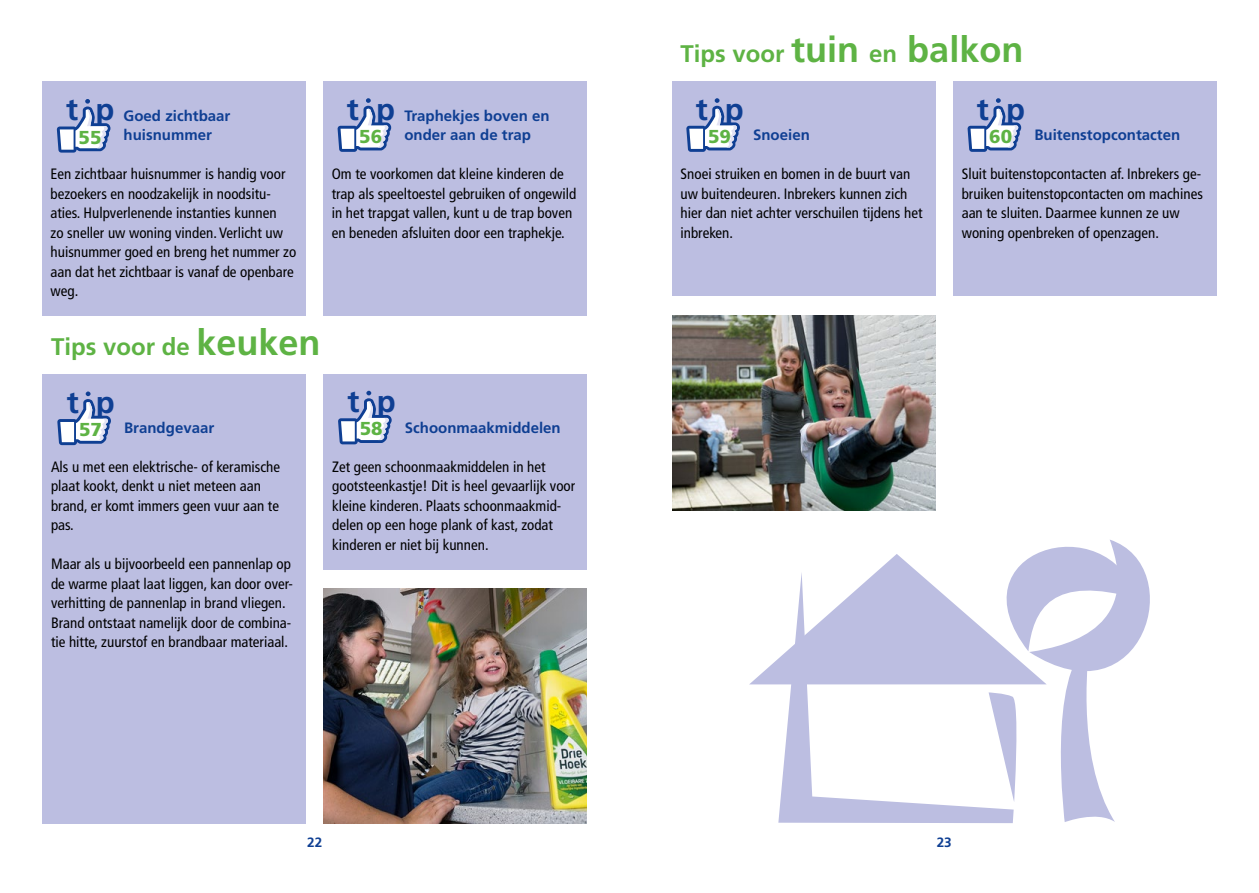
<style>
.page{position:relative;width:1259px;height:893px;background:#fff}
.page>*{position:absolute;margin:0;border:0;box-sizing:border-box;transform-origin:0 0}
.t1{font:700 30.9px "Frutiger LT Std";color:#0f3f93}
.t2{font:700 24px "Frutiger LT Std";color:#5eb344}
.t3{font:900 18.75px "Frutiger LT Std";color:#5eb344}
.t4{font:condensed 15px/19.5px "Frutiger LT Std";color:#000}
.t5{font:700 15px/19.5px "Frutiger LT Std";color:#0f3f93}
.t6{font:700 13.5px "Frutiger LT Std";color:#0f3f93}
.s1{font-size:36px}
</style>
<div class="page">
<div style="left:42px;top:82px;width:263px;height:234px;background:#bcbee1"></div>
<svg style="left:57px;top:99px;width:53px;height:54px"></svg>
<div style="left:323px;top:82px;width:263px;height:234px;background:#bcbee1"></div>
<svg style="left:337px;top:98px;width:54px;height:54px"></svg>
<div style="left:43px;top:374px;width:263px;height:449px;background:#bcbee1"></div>
<svg style="left:57px;top:391px;width:54px;height:54px"></svg>
<div style="left:324px;top:374px;width:263px;height:195px;background:#bcbee1"></div>
<svg style="left:338px;top:391px;width:54px;height:53px"></svg>
<img style="left:324px;top:589px;width:263px;height:234px">
<div style="left:953px;top:82px;width:263px;height:214px;background:#bcbee1"></div>
<div style="left:672px;top:82px;width:263px;height:214px;background:#bcbee1"></div>
<svg style="left:686px;top:98px;width:54px;height:54px"></svg>
<svg style="left:967px;top:98px;width:54px;height:54px"></svg>
<img style="left:672px;top:316px;width:263px;height:195px">
<svg style="left:749px;top:540px;width:401px;height:282px"></svg>
<h1 class="t1" style="left:66px;top:91px;width:50px">t p</h1>
<p class="t3" style="left:79px;top:126px;width:24px">55</p>
<p class="t5" style="left:124px;top:106px;width:108px">Goed zichtbaar huisnummer</p>
<p class="t4" style="left:51px;top:164px;width:247px">Een zichtbaar huisnummer is handig voor bezoekers en noodzakelijk in noodsitu&shy;aties. Hulpverlenende instanties kunnen<br>zo sneller uw woning vinden. Verlicht uw huisnummer goed en breng het nummer zo aan dat het zichtbaar is vanaf de openbare weg.</p>
<h2 class="t2" style="left:51px;top:332px;width:271px">Tips voor de <span class="s1">keuken</span></h2>
<h1 class="t1" style="left:347px;top:91px;width:50px">t p</h1>
<p class="t3" style="left:359px;top:125px;width:24px">56</p>
<p class="t5" style="left:404px;top:106px;width:147px">Traphekjes boven en onder aan de trap</p>
<p class="t4" style="left:332px;top:164px;width:246px">Om te voorkomen dat kleine kinderen de trap als speeltoestel gebruiken of ongewild in het trapgat vallen, kunt u de trap boven en beneden afsluiten door een traphekje.</p>
<h1 class="t1" style="left:347px;top:383px;width:50px">t p</h1>
<p class="t3" style="left:360px;top:417px;width:24px">58</p>
<h1 class="t1" style="left:67px;top:384px;width:50px">t p</h1>
<p class="t3" style="left:79px;top:418px;width:24px">57</p>
<p class="t5" style="left:405px;top:418px;width:157px">Schoonmaakmiddelen</p>
<p class="t4" style="left:332px;top:457px;width:244px">Zet geen schoonmaakmiddelen in het gootsteenkastje! Dit is heel gevaarlijk voor kleine kinderen. Plaats schoonmaakmid&shy;delen op een hoge plank of kast, zodat kinderen er niet bij kunnen.</p>
<p class="t5" style="left:124px;top:418px;width:92px">Brandgevaar</p>
<p class="t4" style="left:51px;top:457px;width:231px">Als u met een elektrische- of keramische plaat kookt, denkt u niet meteen aan brand, er komt immers geen vuur aan te pas.</p>
<p class="t4" style="left:51px;top:554px;width:243px">Maar als u bijvoorbeeld een pannenlap op de warme plaat laat liggen, kan door over&shy;verhitting de pannenlap in brand vliegen.<br>Brand ontstaat namelijk door de combina&shy;tie hitte, zuurstof en brandbaar materiaal.</p>
<h2 class="t2" style="left:680px;top:40px;width:344px">Tips voor <span class="s1">tuin</span> en <span class="s1">balkon</span></h2>
<h1 class="t1" style="left:696px;top:91px;width:50px">t p</h1>
<p class="t3" style="left:708px;top:125px;width:24px">59</p>
<p class="t5" style="left:753px;top:125px;width:58px">Snoeien</p>
<p class="t4" style="left:680px;top:164px;width:243px">Snoei struiken en bomen in de buurt van uw buitendeuren. Inbrekers kunnen zich hier dan niet achter verschuilen tijdens het inbreken.</p>
<h1 class="t1" style="left:977px;top:91px;width:50px">t p</h1>
<p class="t3" style="left:989px;top:125px;width:24px">60</p>
<p class="t5" style="left:1034px;top:125px;width:147px">Buitenstopcontacten</p>
<p class="t4" style="left:961px;top:164px;width:243px">Sluit buitenstopcontacten af. Inbrekers ge&shy;bruiken buitenstopcontacten om machines aan te sluiten. Daarmee kunnen ze uw woning openbreken of openzagen.</p>
<p class="t6" style="left:307px;top:834px;width:17px">22</p>
<p class="t6" style="left:936px;top:834px;width:17px">23</p>
</div>
